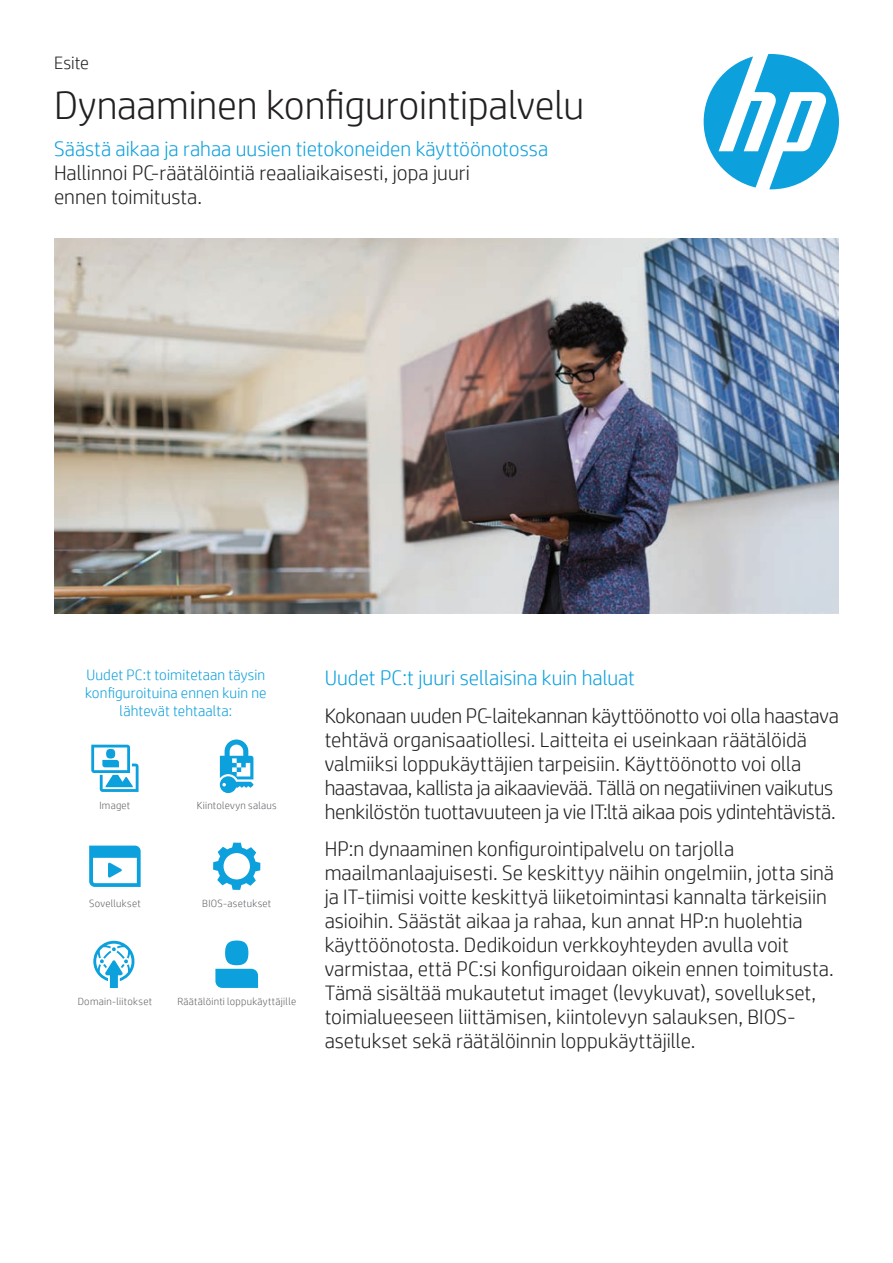
<style>
.page{position:relative;width:893px;height:1263px;background:#fff}
.page>*{position:absolute;margin:0;border:0;box-sizing:border-box;transform-origin:0 0}
.Headline_28_30{font:300 40.5px "HP Simplified";letter-spacing:-.005em;color:#231f20}
.Intro_14_16{font:300 21px/24px "HP Simplified";color:#231f20}
.Intro_14_16_no_space{font:300 21px "HP Simplified";color:#0ca0dd}
.Intro_14_16-2{font:300 21px "HP Simplified";color:#0ca0dd}
.Document_type_12_14{font:300 18px "HP Simplified";color:#231f20}
.Table_Head_light_blu{font:300 15px/18px "HP Simplified";letter-spacing:.01em;color:#0ca0dd;text-align:center}
.Table_Icon_Center_De{font:300 10.5px "HP Simplified";letter-spacing:.025em;color:#5f6368}
</style>
<div class="page">
<svg style="left:704px;top:54px;width:135px;height:135px"></svg>
<img style="left:54px;top:238px;width:785px;height:376px">
<svg style="left:91px;top:745px;width:48px;height:47px"></svg>
<svg style="left:220px;top:739px;width:34px;height:54px"></svg>
<svg style="left:89px;top:846px;width:52px;height:41px"></svg>
<svg style="left:213px;top:843px;width:47px;height:47px"></svg>
<svg style="left:93px;top:941px;width:42px;height:47px"></svg>
<svg style="left:215px;top:940px;width:43px;height:48px"></svg>
<p class="Document_type_12_14" style="left:54px;top:51px;width:37px">Esite</p>
<p class="Headline_28_30" style="left:54px;top:78px;width:532px">Dynaaminen konfigurointipalvelu</p>
<p class="Intro_14_16_no_space" style="left:54px;top:135px;width:496px">Säästä aikaa ja rahaa uusien tietokoneiden käyttöönotossa</p>
<p class="Intro_14_16" style="left:54px;top:161px;width:418px">Hallinnoi PC-räätälöintiä reaaliaikaisesti, jopa juuri ennen toimitusta.</p>
<p class="Table_Head_light_blu" style="left:85px;top:666px;width:183px">Uudet PC:t toimitetaan täysin konfiguroituina ennen kuin ne lähtevät tehtaalta:</p>
<p class="Table_Icon_Center_De" style="left:99px;top:799px;width:32px">Imaget</p>
<p class="Table_Icon_Center_De" style="left:197px;top:799px;width:82px">Kiintolevyn salaus</p>
<p class="Table_Icon_Center_De" style="left:89px;top:896px;width:53px">Sovellukset</p>
<p class="Table_Icon_Center_De" style="left:202px;top:896px;width:71px">BIOS-asetukset</p>
<p class="Table_Icon_Center_De" style="left:78px;top:994px;width:76px">Domain-liitokset</p>
<p class="Table_Icon_Center_De" style="left:177px;top:994px;width:120px">Räätälöinti loppukäyttäjille</p>
<p class="Intro_14_16-2" style="left:325px;top:664px;width:312px">Uudet PC:t juuri sellaisina kuin haluat</p>
<p class="Intro_14_16" style="left:325px;top:703px;width:516px">Kokonaan uuden PC-laitekannan käyttöönotto voi olla haastava tehtävä organisaatiollesi. Laitteita ei useinkaan räätälöidä valmiiksi loppukäyttäjien tarpeisiin. Käyttöönotto voi olla haastavaa, kallista ja aikaavievää. Tällä on negatiivinen vaikutus henkilöstön tuottavuuteen ja vie IT:ltä aikaa pois ydintehtävistä.</p>
<p class="Intro_14_16" style="left:325px;top:836px;width:511px">HP:n dynaaminen konfigurointipalvelu on tarjolla maailmanlaajuisesti. Se keskittyy näihin ongelmiin, jotta sinä ja IT-tiimisi voitte keskittyä liiketoimintasi kannalta tärkeisiin asioihin. Säästät aikaa ja rahaa, kun annat HP:n huolehtia käyttöönotosta. Dedikoidun verkkoyhteyden avulla voit varmistaa, että PC:si konfiguroidaan oikein ennen toimitusta.<br>Tämä sisältää mukautetut imaget (levykuvat), sovellukset, toimialueeseen liittämisen, kiintolevyn salauksen, BIOS&shy;asetukset sekä räätälöinnin loppukäyttäjille.</p>
</div>
